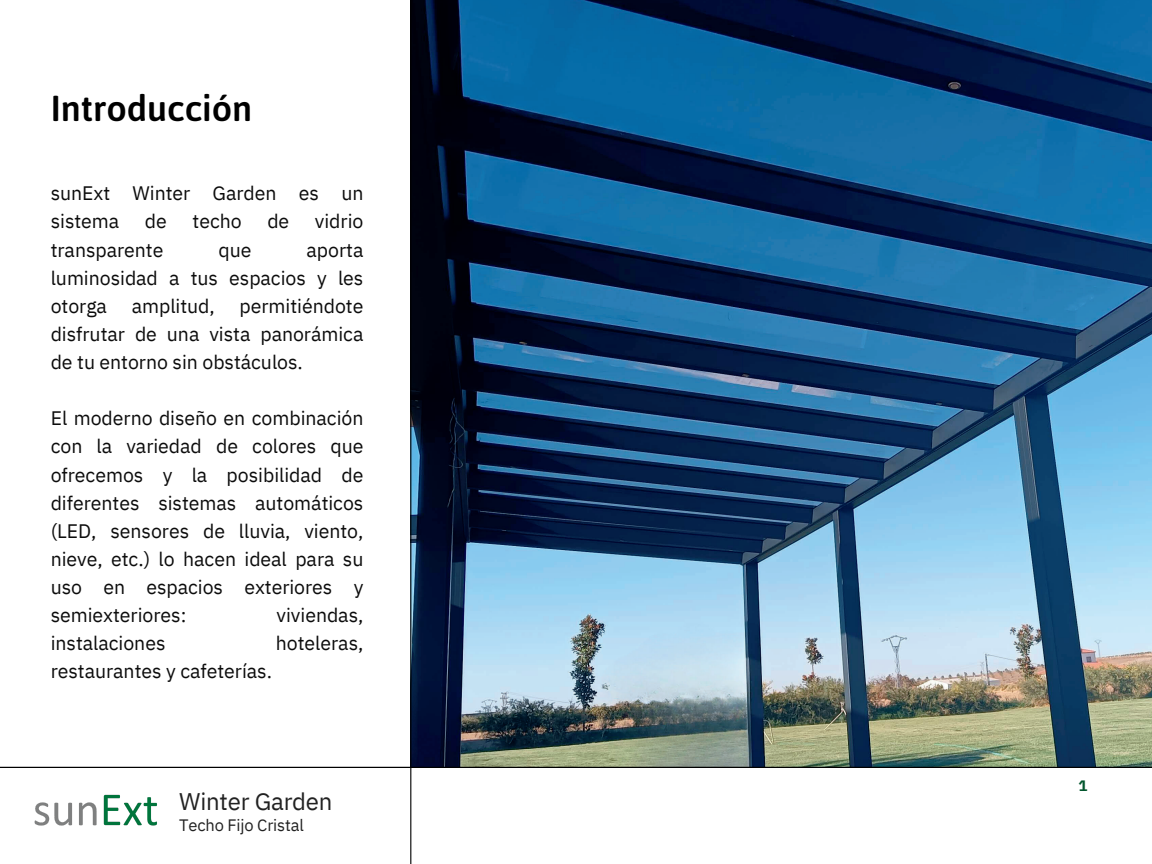
<style>
.page{position:relative;width:1152px;height:864px;background:#fff}
.page>*{position:absolute;margin:0;border:0;box-sizing:border-box;transform-origin:0 0}
.t1{font:500 36px "Asap";color:#000}
.t2{font:24px "IBM Plex Sans";letter-spacing:-.01em;color:#222}
.t3{font:19.5px/28.2px "IBM Plex Sans";color:#0c0c0c;text-align:justify}
.t4{font:16.5px "IBM Plex Sans";letter-spacing:-.01em;color:#222}
.t5{font:700 15px "IBM Plex Sans";color:#03562e}
</style>
<div class="page">
<img style="left:411px;top:0;width:741px;height:767px">
<img style="left:34px;top:794px;width:123px;height:32px">
<hr style="left:0;top:767px;width:1152px;height:1px;background:#000">
<hr style="left:410px;top:0;width:1px;height:864px;background:#000">
<p class="t1" style="left:51px;top:84px;width:203px">Introducción</p>
<h2 class="t3" style="left:51px;top:179px;width:314px">sunExt Winter Garden es un sistema</h2>
<h2 class="t3" style="left:145px;top:207px;width:23px">de</h2>
<h2 class="t3" style="left:193px;top:207px;width:51px">techo</h2>
<h2 class="t3" style="left:267px;top:207px;width:23px">de</h2>
<h2 class="t3" style="left:315px;top:207px;width:50px">vidrio</h2>
<h2 class="t3" style="left:51px;top:235px;width:114px">transparente</h2>
<h2 class="t3" style="left:219px;top:235px;width:35px">que</h2>
<h2 class="t3" style="left:51px;top:235px;width:314px;text-indent:256px">aporta luminosidad a tus espacios y les otorga</h2>
<h2 class="t3" style="left:51px;top:291px;width:314px;text-indent:189px">permitiéndote disfrutar de una vista panorámica de tu entorno sin obstáculos.</h2>
<h2 class="t3" style="left:132px;top:291px;width:85px">amplitud,</h2>
<h2 class="t3" style="left:51px;top:404px;width:314px">El moderno diseño en combinación con la variedad de colores que ofrecemos y la posibilidad de diferentes sistemas automáticos (LED, sensores de lluvia, viento, nieve, etc.) lo hacen ideal para su uso en espacios exteriores y semiexteriores:</h2>
<h2 class="t3" style="left:277px;top:601px;width:88px">viviendas,</h2>
<h2 class="t3" style="left:51px;top:629px;width:116px">instalaciones</h2>
<h2 class="t3" style="left:276px;top:629px;width:89px">hoteleras,</h2>
<h2 class="t3" style="left:51px;top:657px;width:223px">restaurantes y cafeterías.</h2>
<p class="t2" style="left:179px;top:785px;width:155px">Winter Garden</p>
<p class="t4" style="left:179px;top:814px;width:126px">Techo Fijo Cristal</p>
<p class="t5" style="left:1078px;top:776px;width:10px">1</p>
</div>
